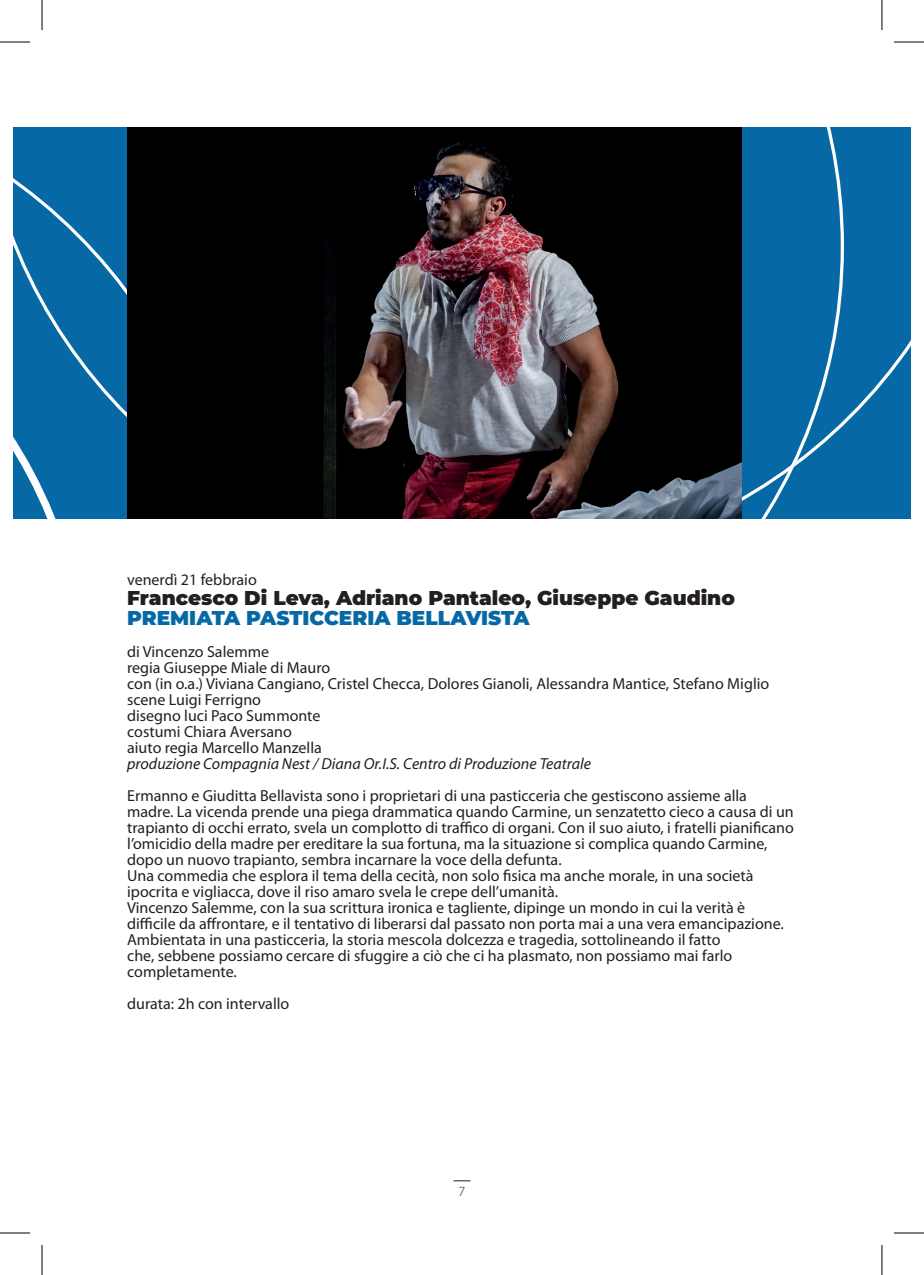
<style>
.page{position:relative;width:924px;height:1275px;background:#fff}
.page>*{position:absolute;margin:0;border:0;box-sizing:border-box;transform-origin:0 0}
.t1{font:900 20px "Montserrat";color:#231f20}
.t2{font:900 20px "Montserrat";color:#0669a5}
.t3{font:16px/16px "Myriad Pro";color:#231f20}
.t4{font:italic 16px "Myriad Pro";color:#231f20}
.t5{font:300 14px "Myriad Pro";color:#231f20}
</style>
<div class="page">
<svg style="left:453px;top:1180px;width:17px;height:1px"></svg>
<svg style="left:385px;top:14px;width:524px;height:505px"></svg>
<div style="left:14px;top:127px;width:371px;height:392px;background:#0669a5"></div>
<img style="left:127px;top:127px;width:614px;height:391px">
<hr style="left:893px;top:41px;width:30px;height:2px;background:#fff">
<hr style="left:880px;top:0;width:2px;height:30px;background:#fff">
<hr style="left:0;top:42px;width:30px;height:1px;background:#000">
<hr style="left:893px;top:42px;width:30px;height:1px;background:#000">
<hr style="left:0;top:1232px;width:30px;height:1px;background:#000">
<hr style="left:893px;top:1232px;width:30px;height:1px;background:#000">
<hr style="left:42px;top:0;width:1px;height:30px;background:#000">
<hr style="left:42px;top:1245px;width:1px;height:30px;background:#000">
<hr style="left:881px;top:0;width:1px;height:30px;background:#000">
<hr style="left:881px;top:1245px;width:1px;height:30px;background:#000">
<p class="t3" style="left:127px;top:571px;width:131px">venerdì 21 febbraio</p>
<p class="t1" style="left:127px;top:583px;width:609px">Francesco Di Leva, Adriano Pantaleo, Giuseppe Gaudino</p>
<p class="t2" style="left:127px;top:603px;width:404px">PREMIATA PASTICCERIA BELLAVISTA</p>
<p class="t3" style="left:127px;top:643px;width:643px">di Vincenzo Salemme<br>regia Giuseppe Miale di Mauro<br>con (in o.a.) Viviana Cangiano, Cristel Checca, Dolores Gianoli, Alessandra Mantice, Stefano Miglio scene Luigi Ferrigno<br>disegno luci Paco Summonte<br>costumi Chiara Aversano<br>aiuto regia Marcello Manzella</p>
<p class="t4" style="left:127px;top:754px;width:465px">produzione Compagnia Nest / Diana Or.I.S. Centro di Produzione Teatrale</p>
<p class="t3" style="left:127px;top:787px;width:668px">Ermanno e Giuditta Bellavista sono i proprietari di una pasticceria che gestiscono assieme alla madre. La vicenda prende una piega drammatica quando Carmine, un senzatetto cieco a causa di un trapianto di occhi errato, svela un complotto di traffico di organi. Con il suo aiuto, i fratelli pianificano l’omicidio della madre per ereditare la sua fortuna, ma la situazione si complica quando Carmine, dopo un nuovo trapianto, sembra incarnare la voce della defunta.<br>Una commedia che esplora il tema della cecità, non solo fisica ma anche morale, in una società ipocrita e vigliacca, dove il riso amaro svela le crepe dell’umanità.<br>Vincenzo Salemme, con la sua scrittura ironica e tagliente, dipinge un mondo in cui la verità è difficile da affrontare, e il tentativo di liberarsi dal passato non porta mai a una vera emancipazione.<br>Ambientata in una pasticceria, la storia mescola dolcezza e tragedia, sottolineando il fatto<br>che, sebbene possiamo cercare di sfuggire a ciò che ci ha plasmato, non possiamo mai farlo completamente.</p>
<p class="t3" style="left:127px;top:995px;width:164px">durata: 2h con intervallo</p>
<p class="t5" style="left:458px;top:1182px;width:8px">7</p>
</div>
